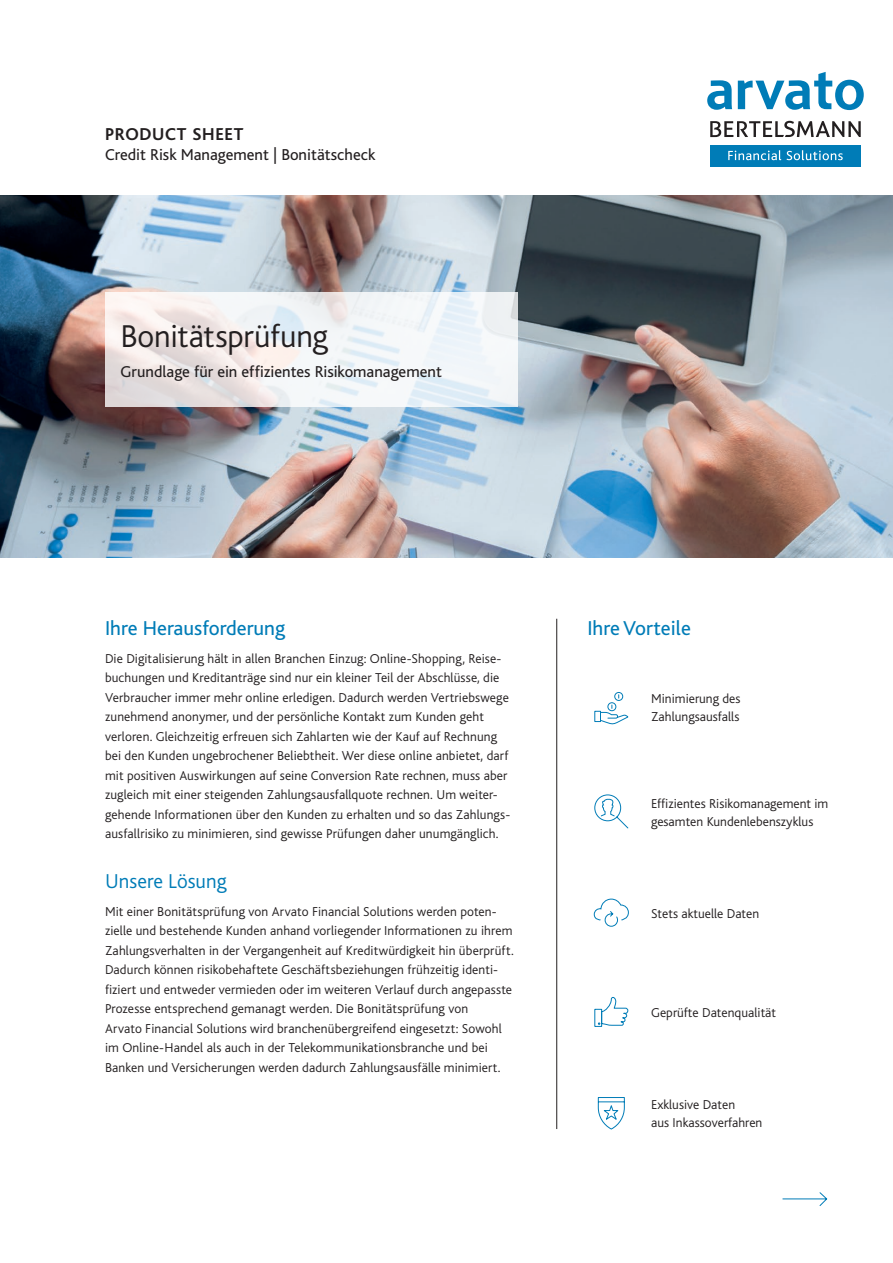
<style>
.page{position:relative;width:893px;height:1263px;background:#fff}
.page>*{position:absolute;margin:0;border:0;box-sizing:border-box;transform-origin:0 0}
.t1{font:300 33px "Bliss";letter-spacing:-.005em;color:#231f20}
.t2{font:21px "Bliss";color:#007cb7}
.t3{font:300 21px "Bliss";color:#007cb7}
.t4{font:700 18px "Bliss";letter-spacing:.04em;color:#231f20}
.t5{font:16.5px "Bliss";color:#231f20}
.t6{font:300 13.5px/19.5px "Bliss";letter-spacing:.005em;color:#231f20}
</style>
<div class="page">
<img style="left:0;top:196px;width:893px;height:361px">
<svg style="left:782px;top:1192px;width:46px;height:14px"></svg>
<div style="left:710px;top:145px;width:151px;height:21px;background:#007cb7"></div>
<svg style="left:728px;top:150px;width:115px;height:10px"></svg>
<svg style="left:710px;top:121px;width:151px;height:16px"></svg>
<svg style="left:707px;top:72px;width:157px;height:38px"></svg>
<svg style="left:105px;top:292px;width:412px;height:114px;fill:#f2f3f6"></svg>
<hr style="left:556px;top:619px;width:1px;height:510px;background:#231f20">
<svg style="left:594px;top:692px;width:35px;height:33px"></svg>
<svg style="left:594px;top:794px;width:35px;height:35px"></svg>
<svg style="left:594px;top:997px;width:35px;height:30px"></svg>
<svg style="left:593px;top:898px;width:36px;height:29px"></svg>
<svg style="left:597px;top:1097px;width:28px;height:33px"></svg>
<h3 class="t4" style="left:105px;top:125px;width:140px">PRODUCT SHEET</h3>
<p class="t5" style="left:105px;top:146px;width:272px">Credit Risk Management | Bonitätscheck</p>
<h1 class="t1" style="left:120px;top:318px;width:209px">Bonitätsprüfung</h1>
<p class="t5" style="left:120px;top:363px;width:323px">Grundlage für ein effizientes Risikomanagement</p>
<h2 class="t2" style="left:105px;top:617px;width:182px">Ihre Herausforderung</h2>
<p class="t6" style="left:105px;top:649px;width:407px">Die Digitalisierung hält in allen Branchen Einzug: Online-Shopping, Reise&shy;buchungen und Kreditanträge sind nur ein kleiner Teil der Abschlüsse, die Verbraucher immer mehr online erledigen. Dadurch werden Vertriebswege zunehmend anonymer, und der persönliche Kontakt zum Kunden geht verloren. Gleichzeitig erfreuen sich Zahlarten wie der Kauf auf Rechnung bei den Kunden ungebrochener Beliebtheit. Wer diese online anbietet, darf mit positiven Auswirkungen auf seine Conversion Rate rechnen, muss aber zugleich mit einer steigenden Zahlungsausfallquote rechnen. Um weiter&shy;gehende Informationen über den Kunden zu erhalten und so das Zahlungs&shy;ausfallrisiko zu minimieren, sind gewisse Prüfungen daher unumgänglich.</p>
<h2 class="t3" style="left:105px;top:870px;width:123px">Unsere Lösung</h2>
<p class="t6" style="left:105px;top:902px;width:410px">Mit einer Bonitätsprüfung von Arvato Financial Solutions werden poten&shy;zielle und bestehende Kunden anhand vorliegender Informationen zu ihrem Zahlungsverhalten in der Vergangenheit auf Kreditwürdigkeit hin überprüft.<br>Dadurch können risikobehaftete Geschäftsbeziehungen frühzeitig identi&shy;fiziert und entweder vermieden oder im weiteren Verlauf durch angepasste Prozesse entsprechend gemanagt werden. Die Bonitätsprüfung von<br>Arvato Financial Solutions wird branchenübergreifend eingesetzt: Sowohl im Online-Handel als auch in der Telekommunikationsbranche und bei Banken und Versicherungen werden dadurch Zahlungsausfälle minimiert.</p>
<h2 class="t2" style="left:587px;top:617px;width:105px">Ihre Vorteile</h2>
<p class="t6" style="left:651px;top:689px;width:91px;line-height:18px">Minimierung des<br>Zahlungsausfalls</p>
<p class="t6" style="left:651px;top:794px;width:179px;line-height:18px">Effizientes Risikomanagement im gesamten Kundenlebenszyklus</p>
<p class="t6" style="left:651px;top:904px;width:110px">Stets aktuelle Daten</p>
<p class="t6" style="left:651px;top:1003px;width:127px">Geprüfte Datenqualität</p>
<p class="t6" style="left:651px;top:1096px;width:113px;line-height:18px">Exklusive Daten<br>aus Inkassoverfahren</p>
</div>
